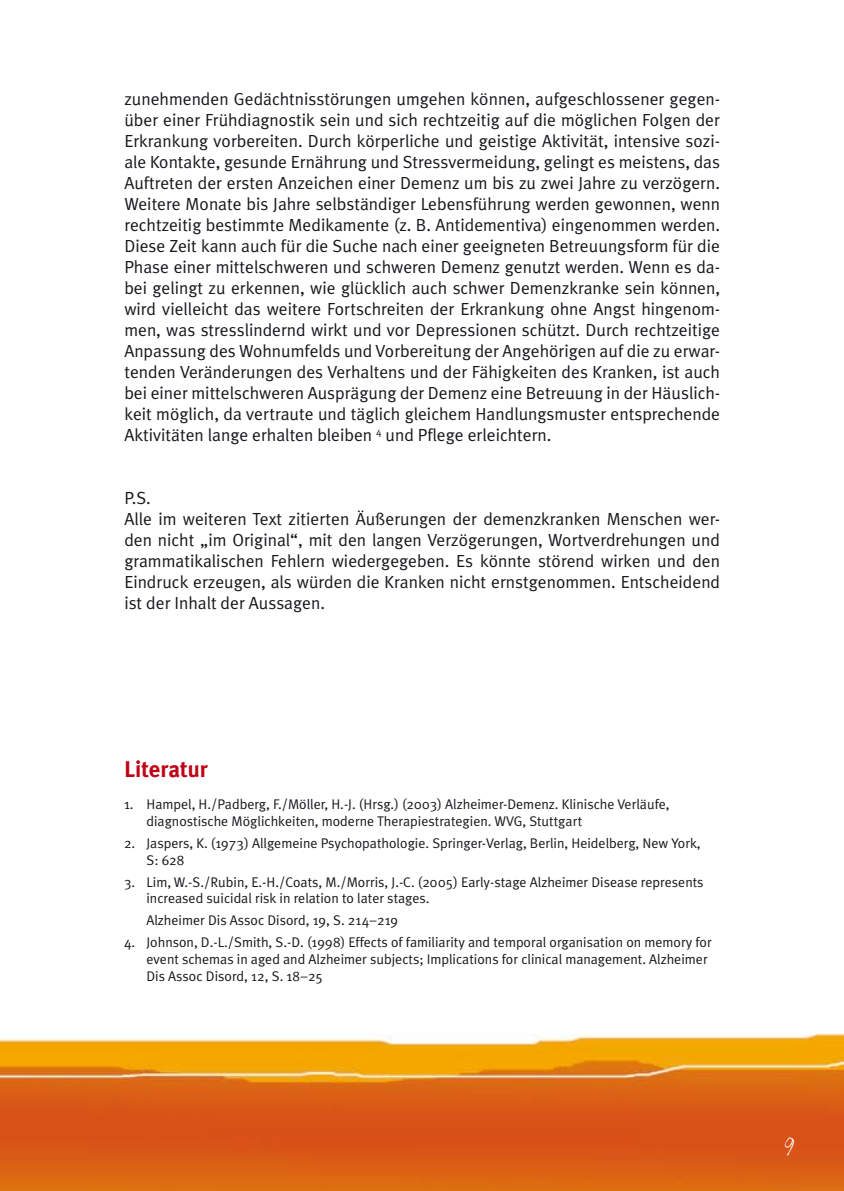
<style>
.page{position:relative;width:844px;height:1191px;background:#fff}
.page>*{position:absolute;margin:0;border:0;box-sizing:border-box;transform-origin:0 0}
.t1{font:700 22.75px "Meta Plus";color:#c00418}
.t2{font:17.5px/21px "Meta Plus Normal";color:#1a171c;text-align:justify}
.t3{font:14px/16.8px "Meta Plus Normal";color:#1a171c}
</style>
<div class="page">
<img style="left:0;top:1033px;width:843px;height:158px">
<p class="t2" style="left:124px;top:88px;width:597px">zunehmenden Gedächtnisstörungen umgehen können, aufgeschlossener gegen&shy;über einer Frühdiagnostik sein und sich rechtzeitig auf die möglichen Folgen der Erkrankung vorbereiten. Durch körperliche und geistige Aktivität, intensive sozi&shy;ale Kontakte, gesunde Ernährung und Stressvermeidung, gelingt es meistens, das Auftreten der ersten Anzeichen einer Demenz um bis zu zwei Jahre zu verzögern.<br>Weitere Monate bis Jahre selbständiger Lebensführung werden gewonnen, wenn rechtzeitig bestimmte Medikamente (z. B. Antidementiva) eingenommen werden.<br>Diese Zeit kann auch für die Suche nach einer geeigneten Betreuungsform für die Phase einer mittelschweren und schweren Demenz genutzt werden. Wenn es da&shy;bei gelingt zu erkennen, wie glücklich auch schwer Demenzkranke sein können, wird vielleicht das weitere Fortschreiten der Erkrankung ohne Angst hingenom&shy;men, was stresslindernd wirkt und vor Depressionen schützt. Durch rechtzeitige Anpassung des Wohnumfelds und Vorbereitung der Angehörigen auf die zu erwar&shy;tenden Veränderungen des Verhaltens und der Fähigkeiten des Kranken, ist auch bei einer mittelschweren Ausprägung der Demenz eine Betreuung in der Häuslich&shy;keit möglich, da vertraute und täglich gleichem Handlungsmuster entsprechende Aktivitäten lange erhalten bleiben <sup>4</sup> und Pflege erleichtern.</p>
<p class="t2" style="left:124px;top:487px;width:597px;text-align:left">P.S.<br>Alle im weiteren Text zitierten Äußerungen der demenzkranken Menschen wer&shy;den nicht „im Original“, mit den langen Verzögerungen, Wortverdrehungen und grammatikalischen Fehlern wiedergegeben. Es könnte störend wirken und den Eindruck erzeugen, als würden die Kranken nicht ernstgenommen. Entscheidend ist der Inhalt der Aussagen.</p>
<h1 class="t1" style="left:124px;top:756px;width:85px">Literatur</h1>
<p class="t3" style="left:146px;top:796px;width:524px;text-indent:-22px">1. Hampel, H./Padberg, F./Möller, H.-J. (Hrsg.) (2003) Alzheimer-Demenz. Klinische Verläufe, diagnostische Möglichkeiten, moderne Therapiestrategien. WVG, Stuttgart</p>
<p class="t3" style="left:146px;top:834px;width:555px;text-indent:-22px">2. Jaspers, K. (1973) Allgemeine Psychopathologie. Springer-Verlag, Berlin, Heidelberg, New York,<br>S: 628</p>
<p class="t3" style="left:146px;top:873px;width:558px;text-indent:-22px">3. Lim, W.-S./Rubin, E.-H./Coats, M./Morris, J.-C. (2005) Early-stage Alzheimer Disease represents increased suicidal risk in relation to later stages.</p>
<p class="t3" style="left:146px;top:911px;width:253px">Alzheimer Dis Assoc Disord, 19, S. 214–219</p>
<p class="t3" style="left:146px;top:933px;width:566px;text-indent:-22px">4. Johnson, D.-L./Smith, S.-D. (1998) Effects of familiarity and temporal organisation on memory for event schemas in aged and Alzheimer subjects; Implications for clinical management. Alzheimer<br>Dis Assoc Disord, 12, S. 18–25</p>
</div>
